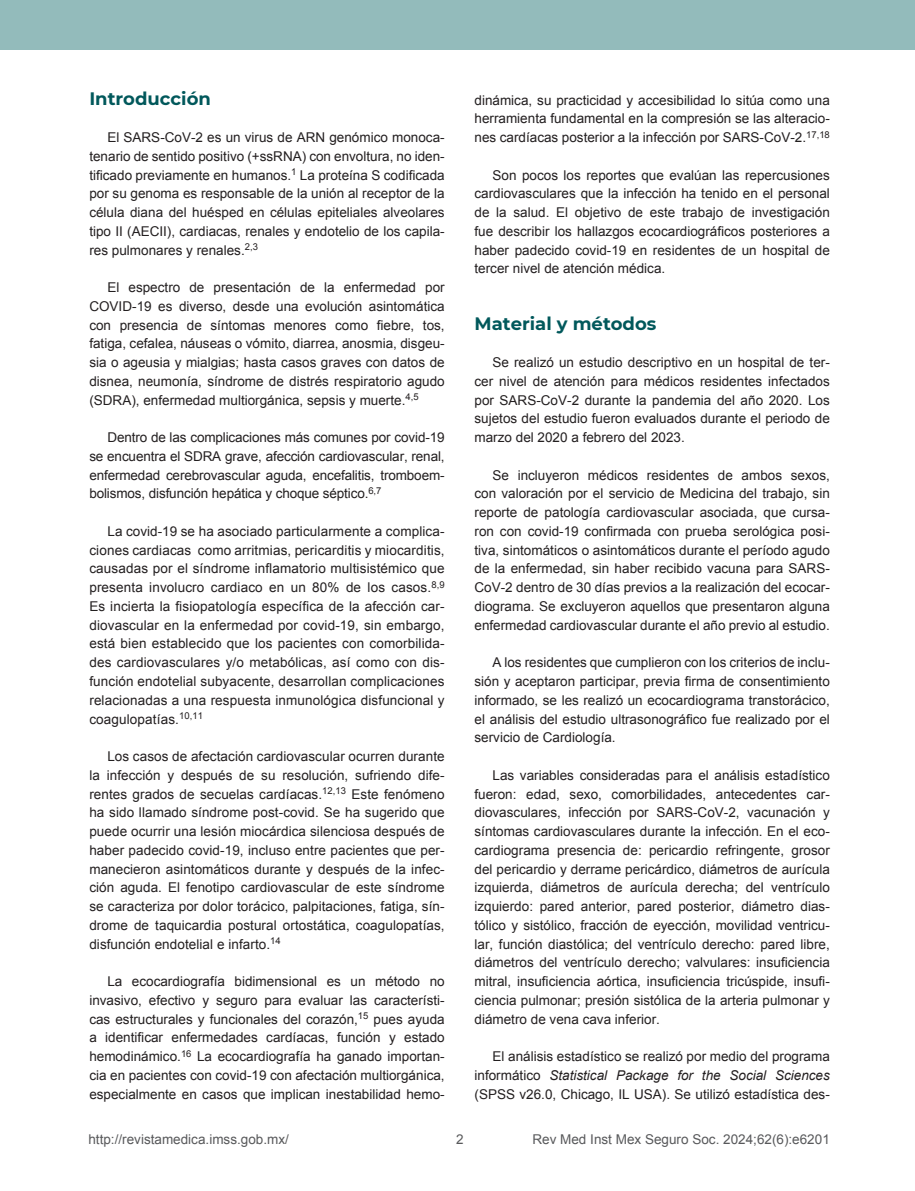
<style>
.page{position:relative;width:915px;height:1191px;background:#fff}
.page>*{position:absolute;margin:0;border:0;box-sizing:border-box;transform-origin:0 0}
.t1{font:700 18px "Montserrat";color:#01585b}
.t2{font:13.5px/18.8px "Arial";color:#231f20;text-align:justify}
.t3{font:13.5px "Arial";color:#58595b}
.s1{font-style:italic}
</style>
<div class="page">
<div style="left:0;top:0;width:914px;height:50px;background:#93bbbb"></div>
<h1 class="t1" style="left:89px;top:85px;width:123px">Introducción</h1>
<p class="t2" style="left:89px;top:128px;width:357px;text-indent:18px">El SARS-CoV-2 es un virus de ARN genómico monoca&shy;tenario de sentido positivo (+ssRNA) con envoltura, no iden&shy;tificado previamente en humanos.<sup>1</sup> La proteína S codificada por su genoma es responsable de la unión al receptor de la célula diana del huésped en células epiteliales alveolares tipo II (AECII), cardiacas, renales y endotelio de los capila&shy;res pulmonares y renales.<sup>2,3</sup></p>
<p class="t2" style="left:89px;top:278px;width:357px;text-indent:18px">El espectro de presentación de la enfermedad por COVID-19 es diverso, desde una evolución asintomática con presencia de síntomas menores como fiebre, tos, fatiga, cefalea, náuseas o vómito, diarrea, anosmia, disgeu&shy;sia o ageusia y mialgias; hasta casos graves con datos de disnea, neumonía, síndrome de distrés respiratorio agudo (SDRA), enfermedad multiorgánica, sepsis y muerte.<sup>4,5</sup></p>
<p class="t2" style="left:89px;top:428px;width:356px;text-indent:18px">Dentro de las complicaciones más comunes por covid-19 se encuentra el SDRA grave, afección cardiovascular, renal, enfermedad cerebrovascular aguda, encefalitis, tromboem&shy;bolismos, disfunción hepática y choque séptico.<sup>6,7</sup></p>
<p class="t2" style="left:89px;top:522px;width:357px;text-indent:18px">La covid-19 se ha asociado particularmente a complica&shy;ciones cardiacas como arritmias, pericarditis y miocarditis, causadas por el síndrome inflamatorio multisistémico que presenta involucro cardiaco en un 80% de los casos.<sup>8,9<br></sup>Es incierta la fisiopatología específica de la afección car&shy;diovascular en la enfermedad por covid-19, sin embargo, está bien establecido que los pacientes con comorbilida&shy;des cardiovasculares y/o metabólicas, así como con dis&shy;función endotelial subyacente, desarrollan complicaciones relacionadas a una respuesta inmunológica disfuncional y coagulopatías.<sup>10,11</sup></p>
<p class="t2" style="left:89px;top:747px;width:357px;text-indent:18px">Los casos de afectación cardiovascular ocurren durante la infección y después de su resolución, sufriendo dife&shy;rentes grados de secuelas cardíacas.<sup>12,13</sup> Este fenómeno ha sido llamado síndrome post-covid. Se ha sugerido que puede ocurrir una lesión miocárdica silenciosa después de haber padecido covid-19, incluso entre pacientes que per&shy;manecieron asintomáticos durante y después de la infec&shy;ción aguda. El fenotipo cardiovascular de este síndrome se caracteriza por dolor torácico, palpitaciones, fatiga, sín&shy;drome de taquicardia postural ortostática, coagulopatías, disfunción endotelial e infarto.<sup>14</sup></p>
<p class="t2" style="left:89px;top:972px;width:357px;text-indent:18px">La ecocardiografía bidimensional es un método no invasivo, efectivo y seguro para evaluar las característi&shy;cas estructurales y funcionales del corazón,<sup>15</sup> pues ayuda a identificar enfermedades cardíacas, función y estado hemodinámico.<sup>16</sup> La ecocardiografía ha ganado importan&shy;cia en pacientes con covid-19 con afectación multiorgánica, especialmente en casos que implican inestabilidad hemo-</p>
<p class="t2" style="left:474px;top:91px;width:357px">dinámica, su practicidad y accesibilidad lo sitúa como una herramienta fundamental en la compresión se las alteracio&shy;nes cardíacas posterior a la infección por SARS-CoV-2.<sup>17,18</sup></p>
<p class="t2" style="left:474px;top:166px;width:357px;text-indent:18px">Son pocos los reportes que evalúan las repercusiones cardiovasculares que la infección ha tenido en el personal de la salud. El objetivo de este trabajo de investigación fue describir los hallazgos ecocardiográficos posteriores a haber padecido covid-19 en residentes de un hospital de tercer nivel de atención médica.</p>
<h1 class="t1" style="left:474px;top:310px;width:183px">Material y métodos</h1>
<p class="t2" style="left:474px;top:353px;width:357px;text-indent:18px">Se realizó un estudio descriptivo en un hospital de ter&shy;cer nivel de atención para médicos residentes infectados por SARS-CoV-2 durante la pandemia del año 2020. Los sujetos del estudio fueron evaluados durante el periodo de marzo del 2020 a febrero del 2023.</p>
<p class="t2" style="left:474px;top:466px;width:357px;text-indent:18px">Se incluyeron médicos residentes de ambos sexos, con valoración por el servicio de Medicina del trabajo, sin reporte de patología cardiovascular asociada, que cursa&shy;ron con covid-19 confirmada con prueba serológica posi&shy;tiva, sintomáticos o asintomáticos durante el período agudo de la enfermedad, sin haber recibido vacuna para SARS-CoV-2 dentro de 30 días previos a la realización del ecocar&shy;diograma. Se excluyeron aquellos que presentaron alguna enfermedad cardiovascular durante el año previo al estudio.</p>
<p class="t2" style="left:474px;top:653px;width:357px;text-indent:18px">A los residentes que cumplieron con los criterios de inclu&shy;sión y aceptaron participar, previa firma de consentimiento informado, se les realizó un ecocardiograma transtorácico, el análisis del estudio ultrasonográfico fue realizado por el servicio de Cardiología.</p>
<p class="t2" style="left:474px;top:766px;width:357px;text-indent:18px">Las variables consideradas para el análisis estadístico fueron: edad, sexo, comorbilidades, antecedentes car&shy;diovasculares, infección por SARS-CoV-2, vacunación y síntomas cardiovasculares durante la infección. En el eco&shy;cardiograma presencia de: pericardio refringente, grosor del pericardio y derrame pericárdico, diámetros de aurícula izquierda, diámetros de aurícula derecha; del ventrículo izquierdo: pared anterior, pared posterior, diámetro dias&shy;tólico y sistólico, fracción de eyección, movilidad ventricu&shy;lar, función diastólica; del ventrículo derecho: pared libre, diámetros del ventrículo derecho; valvulares: insuficiencia mitral, insuficiencia aórtica, insuficiencia tricúspide, insufi&shy;ciencia pulmonar; presión sistólica de la arteria pulmonar y diámetro de vena cava inferior.</p>
<p class="t2" style="left:474px;top:1047px;width:357px;text-indent:18px">El análisis estadístico se realizó por medio del programa informático <span class="s1">Statistical Package for the Social Sciences </span>(SPSS v26.0, Chicago, IL USA). Se utilizó estadística des-</p>
<p class="t3" style="left:88px;top:1130px;width:202px">http://revistamedica.imss.gob.mx/</p>
<p class="t3" style="left:456px;top:1130px;width:9px">2</p>
<p class="t3" style="left:532px;top:1130px;width:299px">Rev Med Inst Mex Seguro Soc. 2024;62(6):e6201</p>
</div>
